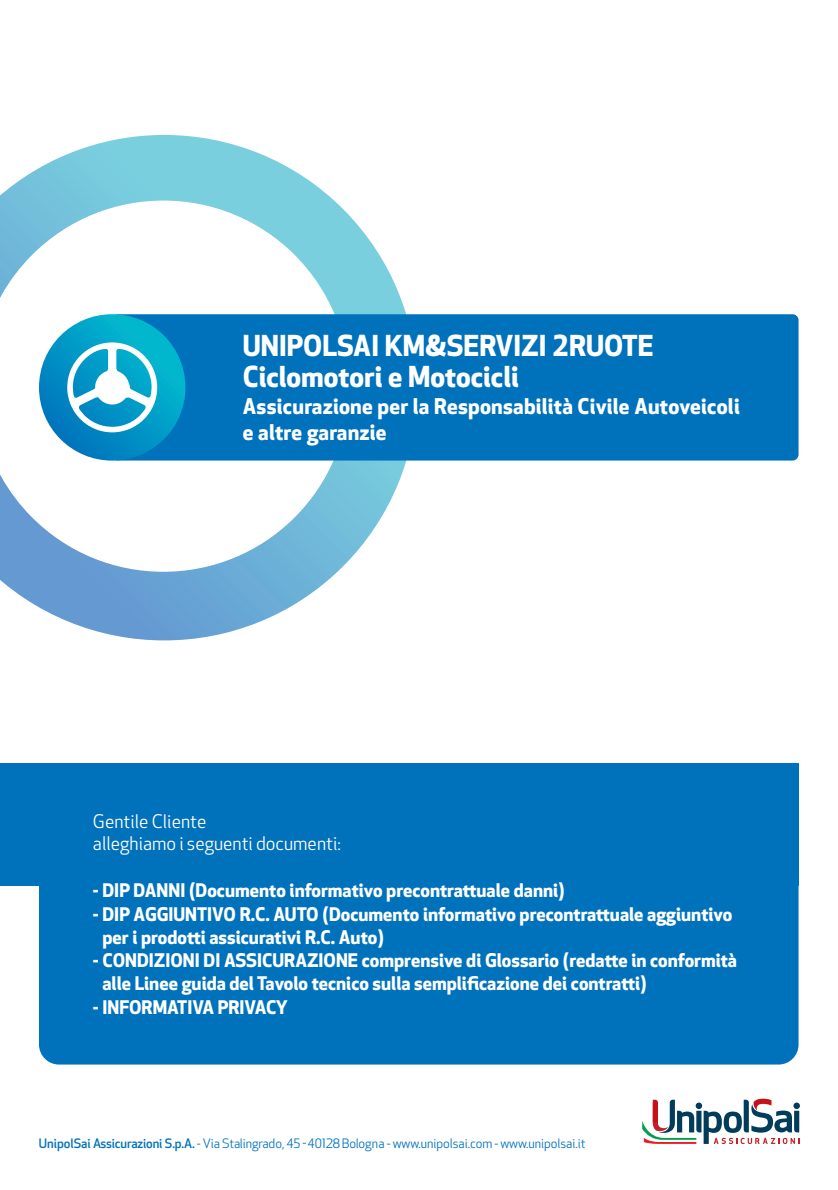
<style>
.page{position:relative;width:838px;height:1190px;background:#fff}
.page>*{position:absolute;margin:0;border:0;box-sizing:border-box;transform-origin:0 0}
.t1{font:700 28.2px/31px "Apex New";color:#fff}
.t2{font:700 21.2px/25.4px "Apex New";letter-spacing:.01em;color:#fff}
.t3{font:700 18.4px/23.2px "Apex New";color:#fff}
.t4{font:18.4px/22px "Apex New";color:#fff}
.t5{font:12.6px "Apex New";letter-spacing:-.005em;color:#0072bc}
.s1{font-weight:500}
</style>
<div class="page">
<svg style="left:0;top:135px;width:406px;height:505px"></svg>
<div style="left:0;top:763px;width:798px;height:123px;background:#0072bc"></div>
<div style="left:39px;top:788px;width:759px;height:277px;background:#0072bc;border-radius:20px"></div>
<div style="left:112px;top:314px;width:686px;height:147px;background:#0072bc;border-radius:6px"></div>
<svg style="left:39px;top:314px;width:146px;height:147px"></svg>
<svg style="left:67px;top:342px;width:90px;height:90px"></svg>
<svg style="left:642px;top:1099px;width:157px;height:45px"></svg>
<h1 class="t1" style="left:243px;top:329px;width:412px">UNIPOLSAI KM&amp;SERVIZI 2RUOTE<br>Ciclomotori e Motocicli</h1>
<p class="t2" style="left:243px;top:393px;width:498px">Assicurazione per la Responsabilità Civile Autoveicoli e altre garanzie</p>
<p class="t4" style="left:93px;top:810px;width:249px">Gentile Cliente<br>alleghiamo i seguenti documenti:</p>
<p class="t3" style="left:93px;top:878px;width:473px">- DIP DANNI (Documento informativo precontra uale danni)</p>
<p class="t3" style="left:102px;top:901px;width:631px;text-indent:-10px">- DIP AGGIUNTIVO R.C. AUTO (Documento informativo precontra uale aggiuntivo per i prodo i assicurativi R.C. Auto)</p>
<p class="t3" style="left:102px;top:948px;width:636px;text-indent:-10px">- CONDIZIONI DI ASSICURAZIONE comprensive di Glossario (reda e in conformità alle Linee guida del Tavolo tecnico sulla semplificazione dei contra i)</p>
<p class="t3" style="left:93px;top:995px;width:196px">- INFORMATIVA PRIVACY</p>
<p class="t5" style="left:39px;top:1135px;width:548px"><span class="s1">UnipolSai Assicurazioni S.p.A.</span> - Via Stalingrado, 45 - 40128 Bologna - www.unipolsai.com - www.unipolsai.it</p>
</div>
